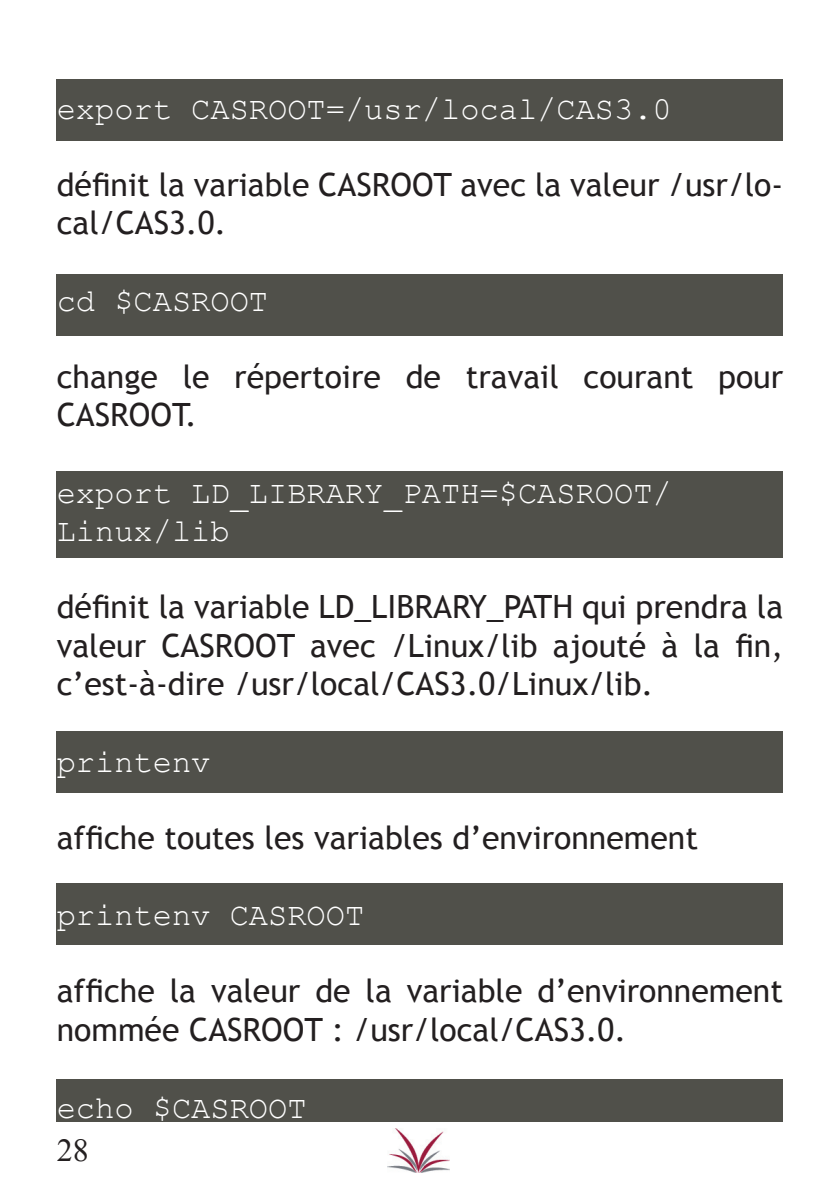
<style>
.page{position:relative;width:840px;height:1191px;background:#fff}
.page>*{position:absolute;margin:0;border:0;box-sizing:border-box;transform-origin:0 0}
.t1{font:32px/38.4px "Trebuchet MS";color:#231f20}
.t2{font:32px/38.4px "Courier New";color:#fff}
.t3{font:32px "Times New Roman";color:#231f20}
</style>
<div class="page">
<div style="left:57px;top:79px;width:725px;height:62px;background:#50504a"></div>
<div style="left:57px;top:274px;width:725px;height:62px;background:#50504a"></div>
<div style="left:57px;top:471px;width:725px;height:87px;background:#50504a"></div>
<div style="left:57px;top:731px;width:725px;height:62px;background:#50504a"></div>
<div style="left:57px;top:883px;width:725px;height:61px;background:#50504a"></div>
<div style="left:57px;top:1079px;width:725px;height:43px;background:#50504a"></div>
<img style="left:387px;top:1128px;width:62px;height:44px">
<p class="t2" style="left:57px;top:88px;width:616px">export CASROOT=/usr/local/CAS3.0</p>
<p class="t1" style="left:57px;top:165px;width:727px">définit la variable CASROOT avec la valeur /usr/lo&shy;cal/CAS3.0.</p>
<p class="t2" style="left:57px;top:280px;width:213px">cd $CASROOT</p>
<p class="t1" style="left:57px;top:357px;width:727px">change le répertoire de travail courant pour<br>CASROOT.</p>
<p class="t2" style="left:57px;top:472px;width:616px">export LD_LIBRARY_PATH=$CASROOT/<br>Linux/lib</p>
<p class="t1" style="left:57px;top:588px;width:727px;text-align:justify">définit la variable LD_LIBRARY_PATH qui prendra la valeur CASROOT avec /Linux/lib ajouté à la fin, c’est-à-dire /usr/local/CAS3.0/Linux/lib.</p>
<p class="t2" style="left:57px;top:741px;width:155px">printenv</p>
<p class="t1" style="left:57px;top:818px;width:642px">affiche toutes les variables d’environnement</p>
<p class="t2" style="left:57px;top:895px;width:309px">printenv CASROOT</p>
<p class="t1" style="left:57px;top:972px;width:727px">affiche la valeur de la variable d’environnement nommée CASROOT : /usr/local/CAS3.0.</p>
<p class="t2" style="left:57px;top:1087px;width:251px">echo $CASROOT</p>
<p class="t3" style="left:57px;top:1128px;width:16px">28</p>
</div>
